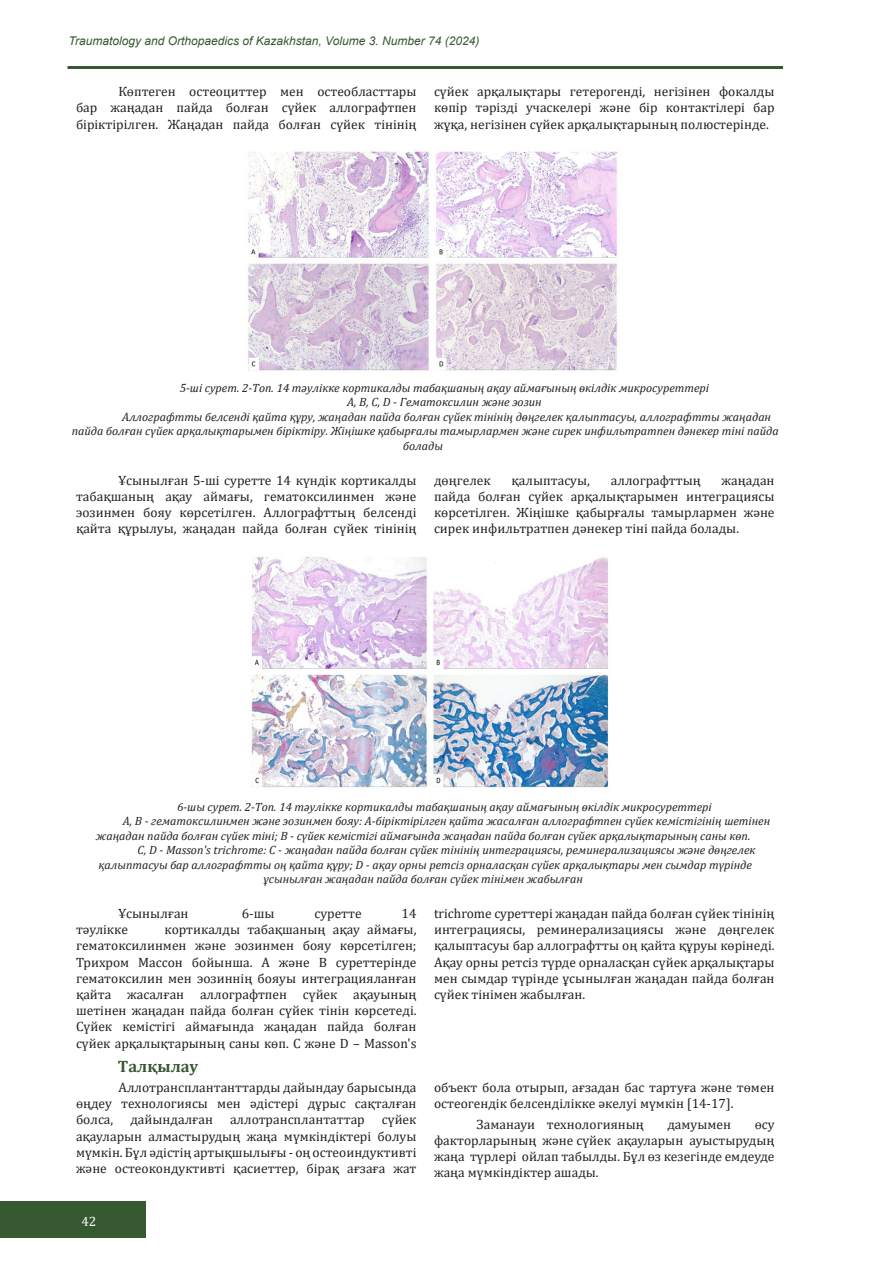
<style>
.page{position:relative;width:893px;height:1263px;background:#fff}
.page>*{position:absolute;margin:0;border:0;box-sizing:border-box;transform-origin:0 0}
.Литература{font:700 16.5px "Cambria";color:#375931}
.t1{font:13.5px/16.2px "Cambria";color:#231f20;text-align:justify}
.t2{font:13.5px "Cambria";color:#fff}
.Название_рисунка{font:italic 12px/14.4px "Cambria";color:#231f20}
.t3{font:italic 12px "Arial";color:#375931}
</style>
<div class="page">
<div style="left:0;top:1202px;width:146px;height:36px;background:#375931"></div>
<hr style="left:68px;top:66px;width:715px;height:3px;background:#375931">
<img style="left:248px;top:148px;width:369px;height:223px">
<img style="left:251px;top:556px;width:358px;height:232px">
<p class="t3" style="left:69px;top:33px;width:412px">Traumatology and Orthopаedics of Kazakhstan, Volume 3. Number 74 (2024)</p>
<p class="t1" style="left:76px;top:83px;width:342px;text-indent:43px">Көптеген остеоциттер мен остеобласттары бар жаңадан пайда болған сүйек аллографтпен біріктірілген. Жаңадан пайда болған сүйек тінінің</p>
<p class="t1" style="left:434px;top:83px;width:342px">сүйек арқалықтары гетерогенді, негізінен фокалды көпір тәрізді учаскелері және бір контактілері бар жұқа, негізінен сүйек арқалықтарының полюстерінде.</p>
<p class="Название_рисунка" style="left:180px;top:380px;width:531px">5-ші сурет. 2-Топ. 14 тәулікке кортикалды табақшаның ақау аймағының өкілдік микросуреттері</p>
<p class="Название_рисунка" style="left:347px;top:395px;width:196px">A, B, C, D - Гематоксилин және эозин</p>
<p class="Название_рисунка" style="left:122px;top:409px;width:651px">Аллографтты белсенді қайта құру, жаңадан пайда болған сүйек тінінің дөңгелек қалыптасуы, аллографтты жаңадан</p>
<p class="Название_рисунка" style="left:72px;top:423px;width:708px">пайда болған сүйек арқалықтарымен біріктіру. Жіңішке қабырғалы тамырлармен және сирек инфильтратпен дәнекер тіні пайда</p>
<p class="Название_рисунка" style="left:403px;top:438px;width:41px">болады</p>
<p class="t1" style="left:76px;top:472px;width:342px;text-indent:43px">Ұсынылған 5-ші суретте 14 күндік кортикалды табақшаның ақау аймағы, гематоксилинмен және эозинмен бояу көрсетілген. Аллографттың белсенді қайта құрылуы, жаңадан пайда болған сүйек тінінің</p>
<p class="t1" style="left:434px;top:472px;width:58px">дөңгелек</p>
<p class="t1" style="left:512px;top:472px;width:80px">қалыптасуы,</p>
<p class="t1" style="left:611px;top:472px;width:91px">аллографттың</p>
<p class="t1" style="left:434px;top:472px;width:342px;text-indent:288px">жаңадан пайда болған сүйек арқалықтарымен интеграциясы көрсетілген. Жіңішке қабырғалы тамырлармен және сирек инфильтратпен дәнекер тіні пайда болады.</p>
<p class="Название_рисунка" style="left:177px;top:799px;width:536px">6-шы сурет. 2-Топ. 14 тәулікке кортикалды табақшаның ақау аймағының өкілдік микросуреттері</p>
<p class="Название_рисунка" style="left:96px;top:814px;width:676px;text-indent:27px">А, В - гематоксилинмен және эозинмен бояу: А-біріктірілген қайта жасалған аллографтпен сүйек кемістігінің шетінен жаңадан пайда болған сүйек тіні; В - сүйек кемістігі аймағында жаңадан пайда болған сүйек арқалықтарының саны көп.</p>
<p class="Название_рисунка" style="left:138px;top:842px;width:619px">C, D - Masson's trichrome: C - жаңадан пайда болған сүйек тінінің интеграциясы, реминерализациясы және дөңгелек</p>
<p class="Название_рисунка" style="left:99px;top:857px;width:655px">қалыптасуы бар аллографтты оң қайта құру; D - ақау орны ретсіз орналасқан сүйек арқалықтары мен сымдар түрінде</p>
<p class="Название_рисунка" style="left:263px;top:871px;width:321px">ұсынылған жаңадан пайда болған сүйек тінімен жабылған</p>
<p class="t1" style="left:119px;top:905px;width:72px">Ұсынылған</p>
<p class="t1" style="left:242px;top:905px;width:34px">6-шы</p>
<p class="t1" style="left:314px;top:905px;width:49px">суретте</p>
<p class="t1" style="left:402px;top:905px;width:16px">14</p>
<p class="t1" style="left:76px;top:921px;width:54px">тәулікке</p>
<p class="t1" style="left:434px;top:905px;width:342px">trichrome суреттері жаңадан пайда болған сүйек тінінің интеграциясы, реминерализациясы және дөңгелек қалыптасуы бар аллографтты оң қайта құруы көрінеді.<br>Ақау орны ретсіз түрде орналасқан сүйек арқалықтары мен сымдар түрінде ұсынылған жаңадан пайда болған сүйек тінімен жабылған.</p>
<p class="t1" style="left:76px;top:921px;width:342px;text-indent:89px">кортикалды табақшаның ақау аймағы, гематоксилинмен және эозинмен бояу көрсетілген; Трихром Массон бойынша. А және В суреттерінде гематоксилин мен эозиннің бояуы интеграцияланған қайта жасалған аллографтпен сүйек ақауының шетінен жаңадан пайда болған сүйек тінін көрсетеді.<br>Сүйек кемістігі аймағында жаңадан пайда болған сүйек арқалықтарының саны көп. С және D – Masson's</p>
<p class="Литература" style="left:118px;top:1054px;width:82px">Талқылау</p>
<p class="t1" style="left:76px;top:1079px;width:342px;text-indent:43px">Аллотрансплантанттарды дайындау барысында өңдеу технологиясы мен әдістері дұрыс сақталған болса,</p>
<p class="t1" style="left:76px;top:1112px;width:342px;text-indent:306px">сүйек ақауларын алмастырудың жаңа мүмкіндіктері болуы мүмкін. Бұл әдістің артықшылығы - оң остеоиндуктивті және остеокондуктивті қасиеттер, бірақ ағзаға жат</p>
<p class="t1" style="left:130px;top:1112px;width:84px">дайындалған</p>
<p class="t1" style="left:230px;top:1112px;width:136px">аллотрансплантаттар</p>
<p class="t2" style="left:81px;top:1213px;width:17px">42</p>
<p class="t1" style="left:434px;top:1079px;width:342px">объект бола отырып, ағзадан бас тартуға және төмен остеогендік белсенділікке әкелуі мүмкін [14-17].</p>
<p class="t1" style="left:477px;top:1116px;width:169px">Заманауи технологияның</p>
<p class="t1" style="left:667px;top:1116px;width:65px">дамуымен</p>
<p class="t1" style="left:434px;top:1116px;width:342px;text-indent:321px">өсу факторларының және сүйек ақауларын ауыстырудың жаңа түрлері ойлап табылды. Бұл өз кезегінде емдеуде жаңа мүмкіндіктер ашады.</p>
</div>
